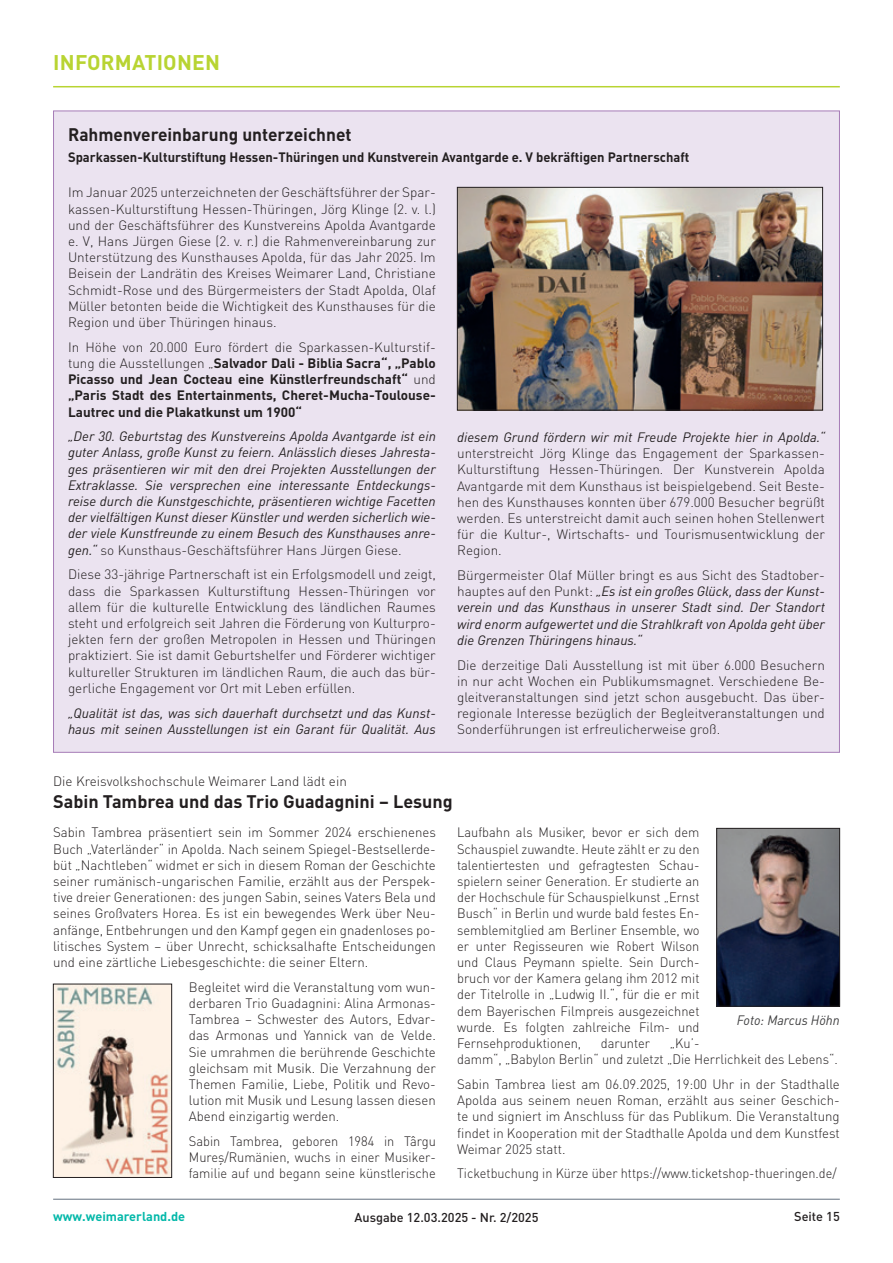
<style>
.page{position:relative;width:893px;height:1263px;background:#fff}
.page>*{position:absolute;margin:0;border:0;box-sizing:border-box;transform-origin:0 0}
.t1{font:700 21px "DIN Pro";letter-spacing:.01em;color:#b8d432}
.t2{font:700 18px "DIN Pro";color:#231f20}
.t3{font:700 18px "DIN Pro";color:#231f20;scale:.96 1}
.t4{font:300 13.5px/16.2px "DIN Pro";color:#231f20;text-align:justify}
.t5{font:italic 13.5px/16.2px "DIN Pro";color:#231f20;text-align:justify}
.t6{font:300 13.5px/16.2px "DIN Pro";color:#231f20;text-align:justify;scale:.95 1}
.t7{font:700 13.5px/16.2px "DIN Pro";color:#231f20;text-align:justify}
.t8{font:700 13.5px "DIN Pro";color:#231f20;scale:.96 1}
.t9{font:300 13.5px "DIN Pro";color:#231f20;scale:.94 1}
.t10{font:italic 13.5px "DIN Pro";color:#3e3e3f;scale:.96 1}
.t11{font:500 12.75px "DIN Pro";color:#231f20}
.t12{font:700 12.75px "DIN Pro";color:#03b8a9}
.s1{font-weight:300}
.s2{font-weight:300;font-style:normal}
</style>
<div class="page">
<hr style="left:53px;top:1199px;width:787px;height:1px;background:#63707f">
<hr style="left:53px;top:86px;width:787px;height:1px;background:#b8d432">
<img style="left:718px;top:830px;width:120px;height:174px">
<div style="left:716px;top:828px;width:124px;height:178px;border:1px solid #231f20"></div>
<img style="left:55px;top:986px;width:115px;height:190px">
<div style="left:53px;top:984px;width:119px;height:194px;border:1px solid #231f20"></div>
<div style="left:53px;top:111px;width:787px;height:642px;background:#ebe3f0;border:1px solid #a67cb7"></div>
<img style="left:459px;top:189px;width:362px;height:219px">
<div style="left:457px;top:187px;width:366px;height:223px;border:1px solid #231f20"></div>
<h1 class="t1" style="left:53px;top:48px;width:168px">INFORMATIONEN</h1>
<h2 class="t3" style="left:68px;top:123px;width:297px">Rahmenvereinbarung unterzeichnet</h2>
<p class="t8" style="left:68px;top:148px;width:649px">Sparkassen-Kulturstiftung Hessen-Thüringen und Kunstverein Avantgarde e. V bekräftigen Partnerschaft</p>
<p class="t4" style="left:68px;top:184px;width:369px">Im Januar 2025 unterzeichneten der Geschäftsführer der Spar&shy;kassen-Kulturstiftung Hessen-Thüringen, Jörg Klinge (2. v. l.) und der Geschäftsführer des Kunstvereins Apolda Avantgarde e. V, Hans Jürgen Giese (2. v. r.) die Rahmenvereinbarung zur Unterstützung des Kunsthauses Apolda, für das Jahr 2025. Im Beisein der Landrätin des Kreises Weimarer Land, Christiane Schmidt-Rose und des Bürgermeisters der Stadt Apolda, Olaf Müller betonten beide die Wichtigkeit des Kunsthauses für die Region und über Thüringen hinaus.</p>
<p class="t7" style="left:68px;top:338px;width:369px"><span class="s1">In Höhe von 20.000 Euro fördert die Sparkassen-Kulturstif&shy;tung die Ausstellungen „</span>Salvador Dali - Biblia Sacra“, „Pablo Picasso und Jean Cocteau eine Künstlerfreundschaft“ <span class="s1">und </span>„Paris Stadt des Entertainments, Cheret-Mucha-Toulouse-Lautrec und die Plakatkunst um 1900“</p>
<p class="t5" style="left:68px;top:427px;width:369px">„Der 30. Geburtstag des Kunstvereins Apolda Avantgarde ist ein guter Anlass, große Kunst zu feiern. Anlässlich dieses Jahresta&shy;ges präsentieren wir mit den drei Projekten Ausstellungen der Extraklasse. Sie versprechen eine interessante Entdeckungs&shy;reise durch die Kunstgeschichte, präsentieren wichtige Facetten der vielfältigen Kunst dieser Künstler und werden sicherlich wie&shy;der viele Kunstfreunde zu einem Besuch des Kunsthauses anre&shy;gen.“ <span class="s2">so Kunsthaus-Geschäftsführer Hans Jürgen Giese.</span></p>
<p class="t4" style="left:68px;top:566px;width:369px">Diese 33-jährige Partnerschaft ist ein Erfolgsmodell und zeigt, dass die Sparkassen Kulturstiftung Hessen-Thüringen vor allem für die kulturelle Entwicklung des ländlichen Raumes steht und erfolgreich seit Jahren die Förderung von Kulturpro&shy;jekten fern der großen Metropolen in Hessen und Thüringen praktiziert. Sie ist damit Geburtshelfer und Förderer wichtiger kultureller Strukturen im ländlichen Raum, die auch das bür&shy;gerliche Engagement vor Ort mit Leben erfüllen.</p>
<p class="t5" style="left:68px;top:703px;width:369px">„Qualität ist das, was sich dauerhaft durchsetzt und das Kunst&shy;haus mit seinen Ausstellungen ist ein Garant für Qualität. Aus</p>
<p class="t5" style="left:457px;top:428px;width:369px">diesem Grund fördern wir mit Freude Projekte hier in Apolda.“</p>
<p class="t4" style="left:457px;top:445px;width:369px">unterstreicht Jörg Klinge das Engagement der Sparkassen-Kulturstiftung Hessen-Thüringen. Der Kunstverein Apolda Avantgarde mit dem Kunsthaus ist beispielgebend. Seit Beste&shy;hen des Kunsthauses konnten über 679.000 Besucher begrüßt werden. Es unterstreicht damit auch seinen hohen Stellenwert für die Kultur-, Wirtschafts- und Tourismusentwicklung der Region.</p>
<p class="t5" style="left:457px;top:566px;width:369px"><span class="s2">Bürgermeister Olaf Müller bringt es aus Sicht des Stadtober&shy;hauptes auf den Punkt:</span> „Es ist ein großes Glück, dass der Kunst&shy;verein und das Kunsthaus in unserer Stadt sind. Der Standort wird enorm aufgewertet und die Strahlkraft von Apolda geht über die Grenzen Thüringens hinaus.“</p>
<p class="t4" style="left:457px;top:656px;width:369px">Die derzeitige Dali Ausstellung ist mit über 6.000 Besuchern in nur acht Wochen ein Publikumsmagnet. Verschiedene Be&shy;gleitveranstaltungen sind jetzt schon ausgebucht. Das über&shy;regionale Interesse bezüglich der Begleitveranstaltungen und Sonderführungen ist erfreulicherweise groß.</p>
<p class="t4" style="left:53px;top:773px;width:295px">Die Kreisvolkshochschule Weimarer Land lädt ein</p>
<h2 class="t2" style="left:53px;top:789px;width:401px">Sabin Tambrea und das Trio Guadagnini – Lesung</h2>
<p class="t4" style="left:53px;top:824px;width:384px">Sabin Tambrea präsentiert sein im Sommer 2024 erschienenes Buch „Vaterländer“ in Apolda. Nach seinem Spiegel-Bestsellerde&shy;büt „Nachtleben“ widmet er sich in diesem Roman der Geschichte seiner rumänisch-ungarischen Familie, erzählt aus der Perspek&shy;tive dreier Generationen: des jungen Sabin, seines Vaters Bela und seines Großvaters Horea. Es ist ein bewegendes Werk über Neu&shy;anfänge, Entbehrungen und den Kampf gegen ein gnadenloses po&shy;litisches System – über Unrecht, schicksalhafte Entscheidungen und eine zärtliche Liebesgeschichte: die seiner Eltern.</p>
<p class="t4" style="left:189px;top:978px;width:248px">Begleitet wird die Veranstaltung vom wun&shy;derbaren Trio Guadagnini: Alina Armonas-Tambrea – Schwester des Autors, Edvar&shy;das Armonas und Yannick van de Velde.<br>Sie umrahmen die berührende Geschichte gleichsam mit Musik. Die Verzahnung der Themen Familie, Liebe, Politik und Revo&shy;lution mit Musik und Lesung lassen diesen Abend einzigartig werden.</p>
<p class="t6" style="left:189px;top:1132px;width:261px">Sabin Tambrea, geboren 1984 in Târgu Mureș/Rumänien, wuchs in einer Musiker&shy;familie auf und begann seine künstlerische</p>
<p class="t6" style="left:457px;top:824px;width:257px">Laufbahn als Musiker, bevor er sich dem Schauspiel zuwandte. Heute zählt er zu den talentiertesten und gefragtesten Schau&shy;spielern seiner Generation. Er studierte an der Hochschule für Schauspielkunst „Ernst Busch“ in Berlin und wurde bald festes En&shy;semblemitglied am Berliner Ensemble, wo er unter Regisseuren wie Robert Wilson und Claus Peymann spielte. Sein Durch&shy;bruch vor der Kamera gelang ihm 2012 mit der Titelrolle in „Ludwig II.“, für die er mit dem Bayerischen Filmpreis ausgezeichnet wurde. Es folgten zahlreiche Film- und Fernsehproduktionen,</p>
<p class="t10" style="left:737px;top:1009px;width:109px">Foto: Marcus Höhn</p>
<p class="t6" style="left:457px;top:1034px;width:402px;text-indent:213px">„Ku’-<br>damm“, „Babylon Berlin“ und zuletzt „Die Herrlichkeit des Lebens“.</p>
<p class="t4" style="left:457px;top:1075px;width:384px">Sabin Tambrea liest am 06.09.2025, 19:00 Uhr in der Stadthalle Apolda aus seinem neuen Roman, erzählt aus seiner Geschich&shy;te und signiert im Anschluss für das Publikum. Die Veranstaltung findet in Kooperation mit der Stadthalle Apolda und dem Kunstfest Weimar 2025 statt.</p>
<p class="t9" style="left:457px;top:1164px;width:405px">Ticketbuchung in Kürze über https://www.ticketshop-thueringen.de/</p>
<p class="t6" style="left:601px;top:1034px;width:53px">darunter</p>
<p class="t12" style="left:53px;top:1208px;width:134px">www.weimarerland.de</p>
<p class="t11" style="left:354px;top:1208px;width:186px">Ausgabe 12.03.2025 - Nr. 2/2025</p>
<p class="t11" style="left:794px;top:1208px;width:47px">Seite 15</p>
</div>
